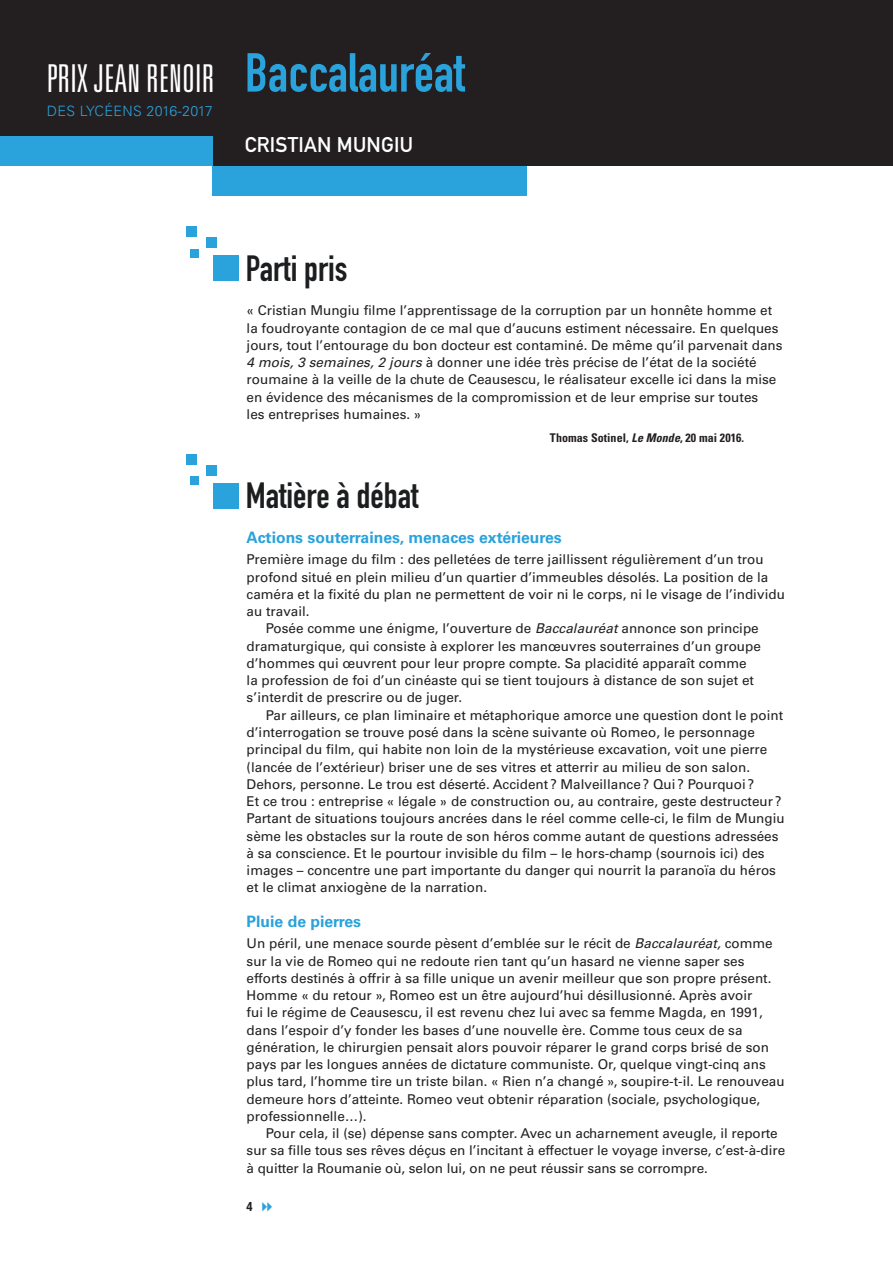
<style>
.page{position:relative;width:893px;height:1263px;background:#fff}
.page>*{position:absolute;margin:0;border:0;box-sizing:border-box;transform-origin:0 0}
.t1{font:54px "DIN Engschrift Std";color:#2aa2db}
.t2{font:300 ultra-condensed 38.4px "Univers LT Std";letter-spacing:.005em;color:#fff}
.t3{font:36px "DIN Engschrift Std";color:#1b1d1f}
.t4{font:21px "DIN Mittelschrift Std";letter-spacing:.01em;color:#fff}
.t5{font:700 15.75px "Univers LT Std";color:#2aa2db}
.t6{font:300 14.25px "Univers LT Std";letter-spacing:.025em;color:#2aa2db}
.t7{font:13.5px/17.2px "Univers LT Std";color:#231f20}
.t8{font:700 condensed 12.75px "Helvetica Neue LT Std";color:#231f20}
.t9{font:700 condensed 12px "Univers LT Std";letter-spacing:.005em;color:#231f20}
.s1{font-style:italic}
</style>
<div class="page">
<div style="left:0;top:0;width:893px;height:166px;background:#231f20"></div>
<div style="left:0;top:136px;width:213px;height:30px;background:#2aa2db"></div>
<div style="left:213px;top:166px;width:314px;height:30px;background:#2aa2db"></div>
<div style="left:206px;top:237px;width:11px;height:11px;background:#2aa2db"></div>
<div style="left:186px;top:227px;width:11px;height:10px;background:#2aa2db"></div>
<div style="left:190px;top:249px;width:9px;height:8px;background:#2aa2db"></div>
<div style="left:213px;top:255px;width:26px;height:26px;background:#2aa2db"></div>
<div style="left:206px;top:465px;width:11px;height:10px;background:#2aa2db"></div>
<div style="left:186px;top:454px;width:11px;height:11px;background:#2aa2db"></div>
<div style="left:190px;top:476px;width:9px;height:9px;background:#2aa2db"></div>
<div style="left:213px;top:483px;width:26px;height:25px;background:#2aa2db"></div>
<h2 class="t2" style="left:47px;top:58px;width:169px">PRIX JEAN RENOIR</h2>
<p class="t6" style="left:47px;top:102px;width:168px">DES LYCÉENS 2016-2017</p>
<h1 class="t1" style="left:245px;top:41px;width:221px">Baccalauréat</h1>
<h3 class="t4" style="left:245px;top:132px;width:170px">CRISTIAN MUNGIU</h3>
<h3 class="t3" style="left:246px;top:247px;width:103px">Parti pris</h3>
<p class="t7" style="left:247px;top:302px;width:537px">« Cristian Mungiu filme l’apprentissage de la corruption par un honnête homme et la foudroyante contagion de ce mal que d’aucuns estiment nécessaire. En quelques jours, tout l’entourage du bon docteur est contaminé. De même qu’il parvenait dans <span class="s1">4 mois, 3 semaines, 2 jours</span> à donner une idée très précise de l’état de la société roumaine à la veille de la chute de Ceausescu, le réalisateur excelle ici dans la mise en évidence des mécanismes de la compromission et de leur emprise sur toutes<br>les entreprises humaines. »</p>
<p class="t9" style="left:550px;top:431px;width:196px">Thomas Sotinel, <span class="s1">Le Monde</span>, 20 mai 2016.</p>
<h3 class="t3" style="left:246px;top:475px;width:174px">Matière à débat</h3>
<p class="t5" style="left:247px;top:528px;width:317px">Actions souterraines, menaces extérieures</p>
<p class="t7" style="left:247px;top:551px;width:519px">Première image du film : des pelletées de terre jaillissent régulièrement d’un trou</p>
<p class="t7" style="left:247px;top:568px;width:523px">profond situé en plein milieu d’un quartier d’immeubles désolés. La position de la</p>
<p class="t7" style="left:247px;top:586px;width:540px">caméra et la fixité du plan ne permettent de voir ni le corps, ni le visage de l’individu</p>
<p class="t7" style="left:247px;top:603px;width:65px">au travail.</p>
<p class="t7" style="left:266px;top:620px;width:494px">Posée comme une énigme, l’ouverture de <span class="s1">Baccalauréat</span> annonce son principe</p>
<p class="t7" style="left:247px;top:637px;width:516px">dramaturgique, qui consiste à explorer les manœuvres souterraines d’un groupe</p>
<p class="t7" style="left:247px;top:655px;width:502px">d’hommes qui œuvrent pour leur propre compte. Sa placidité apparaît comme</p>
<p class="t7" style="left:247px;top:672px;width:509px">la profession de foi d’un cinéaste qui se tient toujours à distance de son sujet et</p>
<p class="t7" style="left:247px;top:689px;width:217px">s’interdit de prescrire ou de juger.</p>
<p class="t7" style="left:266px;top:706px;width:519px">Par ailleurs, ce plan liminaire et métaphorique amorce une question dont le point</p>
<p class="t7" style="left:247px;top:724px;width:510px">d’interrogation se trouve posé dans la scène suivante où Romeo, le personnage</p>
<p class="t7" style="left:247px;top:741px;width:522px">principal du film, qui habite non loin de la mystérieuse excavation, voit une pierre</p>
<p class="t7" style="left:247px;top:758px;width:505px">(lancée de l’extérieur) briser une de ses vitres et atterrir au milieu de son salon.</p>
<p class="t7" style="left:247px;top:775px;width:509px">Dehors, personne. Le trou est déserté. Accident ? Malveillance? Qui? Pourquoi?</p>
<p class="t7" style="left:247px;top:793px;width:536px">Et ce trou : entreprise « légale » de construction ou, au contraire, geste destructeur ?</p>
<p class="t7" style="left:247px;top:810px;width:540px">Partant de situations toujours ancrées dans le réel comme celle-ci, le film de Mungiu</p>
<p class="t7" style="left:247px;top:827px;width:533px">sème les obstacles sur la route de son héros comme autant de questions adressées</p>
<p class="t7" style="left:247px;top:844px;width:520px">à sa conscience. Et le pourtour invisible du film – le hors-champ (sournois ici) des</p>
<p class="t7" style="left:247px;top:862px;width:531px">images – concentre une part importante du danger qui nourrit la paranoïa du héros</p>
<p class="t7" style="left:247px;top:879px;width:242px">et le climat anxiogène de la narration.</p>
<p class="t5" style="left:247px;top:912px;width:116px">Pluie de pierres</p>
<p class="t7" style="left:247px;top:935px;width:540px">Un péril, une menace sourde pèsent d’emblée sur le récit de <span class="s1">Baccalauréat,</span> comme sur la vie de Romeo qui ne redoute rien tant qu’un hasard ne vienne saper ses efforts destinés à offrir à sa fille unique un avenir meilleur que son propre présent.<br>Homme « du retour », Romeo est un être aujourd’hui désillusionné. Après avoir<br>fui le régime de Ceausescu, il est revenu chez lui avec sa femme Magda, en 1991, dans l’espoir d’y fonder les bases d’une nouvelle ère. Comme tous ceux de sa génération, le chirurgien pensait alors pouvoir réparer le grand corps brisé de son pays par les longues années de dictature communiste. Or, quelque vingt-cinq ans plus tard, l’homme tire un triste bilan. « Rien n’a changé », soupire-t-il. Le renouveau demeure hors d’atteinte. Romeo veut obtenir réparation (sociale, psychologique, professionnelle…).</p>
<p class="t7" style="left:247px;top:1125px;width:540px;text-indent:19px">Pour cela, il (se) dépense sans compter. Avec un acharnement aveugle, il reporte sur sa fille tous ses rêves déçus en l’incitant à effectuer le voyage inverse, c’est-à-dire à quitter la Roumanie où, selon lui, on ne peut réussir sans se corrompre.</p>
<p class="t8" style="left:247px;top:1199px;width:8px">4</p>
</div>
